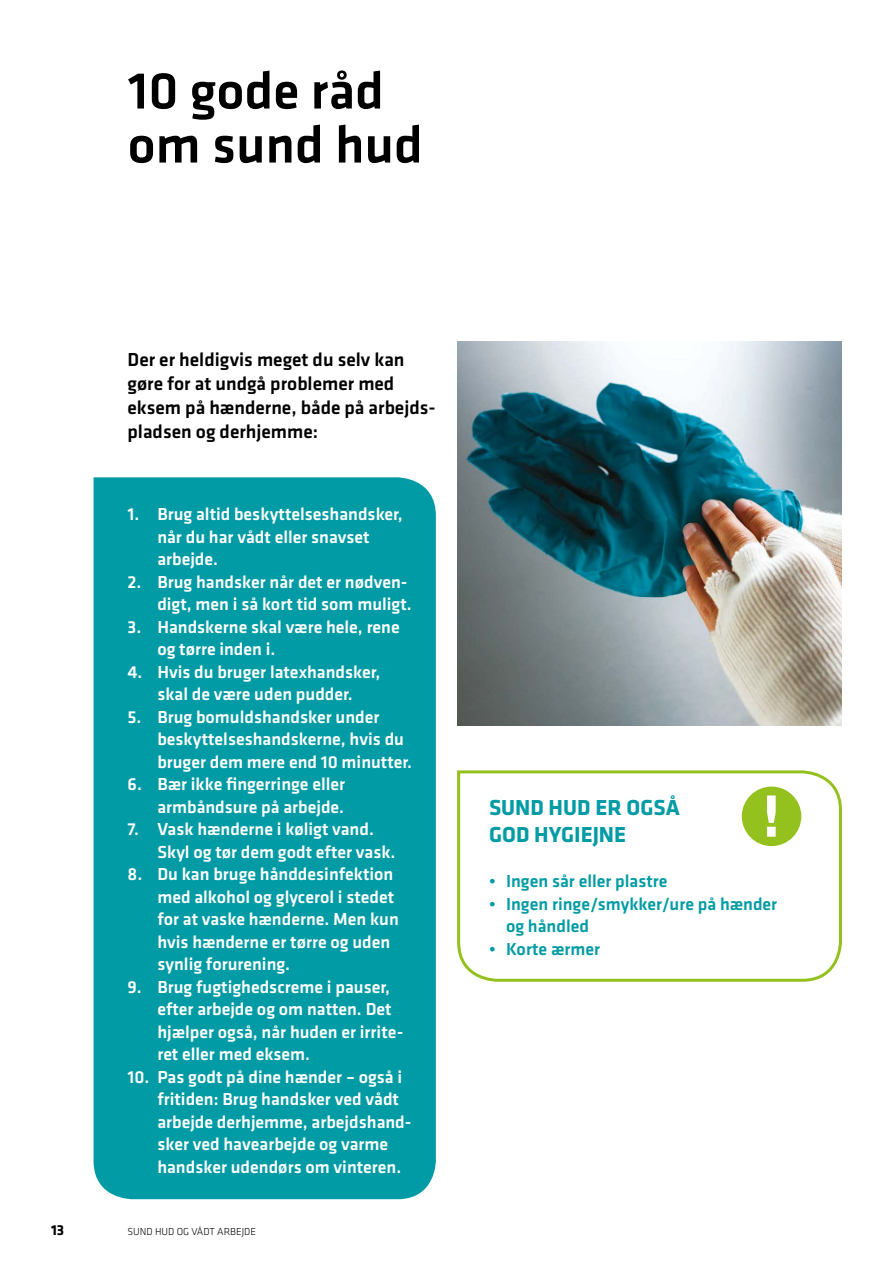
<style>
.page{position:relative;width:893px;height:1263px;background:#fff}
.page>*{position:absolute;margin:0;border:0;box-sizing:border-box;transform-origin:0 0}
.t1{font:700 60px "Klavika";color:#fff}
.t2{font:500 54px/54px "Klavika";color:#000}
.t3{font:700 22.5px/27px "Klavika";color:#009ba4}
.t4{font:500 19.5px/24px "Klavika";color:#000}
.t5{font:500 18px/22.5px "Klavika";color:#fff}
.t6{font:500 18px/22.5px "Klavika";color:#009ba4}
.t7{font:700 15px "Klavika";color:#000}
.t8{font:300 10.5px "Klavika";color:#000}
</style>
<div class="page">
<img style="left:458px;top:341px;width:384px;height:384px">
<svg style="left:457px;top:770px;width:385px;height:212px"></svg>
<div style="left:94px;top:477px;width:342px;height:722px;background:#009ba4"></div>
<div style="left:742px;top:786px;width:59px;height:60px;background:#95c11f;border-radius:50%"></div>
<h2 class="t2" style="left:128px;top:62px;width:297px">10 gode råd om sund hud</h2>
<p class="t4" style="left:128px;top:347px;width:310px">Der er heldigvis meget du selv kan gøre for at undgå problemer med eksem på hænderne, både på arbejds&shy;pladsen og derhjemme:</p>
<p class="t5" style="left:157px;top:503px;width:247px;text-indent:-30px">1. Brug altid beskyttelseshandsker, når du har vådt eller snavset arbejde.</p>
<p class="t5" style="left:128px;top:570px;width:286px;text-align:right">2. Brug handsker når det er nødven&shy;digt, men i så kort tid som muligt.</p>
<p class="t5" style="left:157px;top:615px;width:244px;text-indent:-30px">3. Handskerne skal være hele, rene og tørre inden i.</p>
<p class="t5" style="left:128px;top:660px;width:254px;text-align:center">4. Hvis du bruger latexhandsker, skal de være uden pudder.</p>
<p class="t5" style="left:157px;top:705px;width:256px;text-indent:-30px">5. Brug bomuldshandsker under beskyttelseshandskerne, hvis du bruger dem mere end 10 minutter.</p>
<p class="t5" style="left:128px;top:773px;width:219px;text-align:right">6. Bær ikke fingerringe eller armbåndsure på arbejde.</p>
<p class="t5" style="left:157px;top:818px;width:240px;text-indent:-30px">7. Vask hænderne i køligt vand.<br>Skyl og tør dem godt efter vask.</p>
<p class="t5" style="left:157px;top:863px;width:243px;text-indent:-30px">8. Du kan bruge hånddesinfektion med alkohol og glycerol i stedet for at vaske hænderne. Men kun hvis hænderne er tørre og uden synlig forurening.</p>
<p class="t5" style="left:157px;top:975px;width:248px;text-indent:-30px">9. Brug fugtighedscreme i pauser, efter arbejde og om natten. Det hjælper også, når huden er irrite&shy;ret eller med eksem.</p>
<p class="t5" style="left:157px;top:1065px;width:256px;text-indent:-30px">10. Pas godt på dine hænder – også i fritiden: Brug handsker ved vådt arbejde derhjemme, arbejdshand&shy;sker ved havearbejde og varme handsker udendørs om vinteren.</p>
<p class="t7" style="left:51px;top:1219px;width:15px">13</p>
<p class="t8" style="left:128px;top:1225px;width:130px">SUND HUD OG VÅDT ARBEJDE</p>
<p class="t3" style="left:489px;top:793px;width:192px">SUND HUD ER OGSÅ<br>GOD HYGIEJNE</p>
<p class="t6" style="left:489px;top:869px;width:180px">• Ingen sår eller plastre</p>
<p class="t6" style="left:506px;top:892px;width:273px;text-indent:-17px">• Ingen ringe/smykker/ure på hænder og håndled</p>
<p class="t6" style="left:489px;top:937px;width:113px">• Korte ærmer</p>
<h1 class="t1" style="left:763px;top:773px;width:19px">!</h1>
</div>
